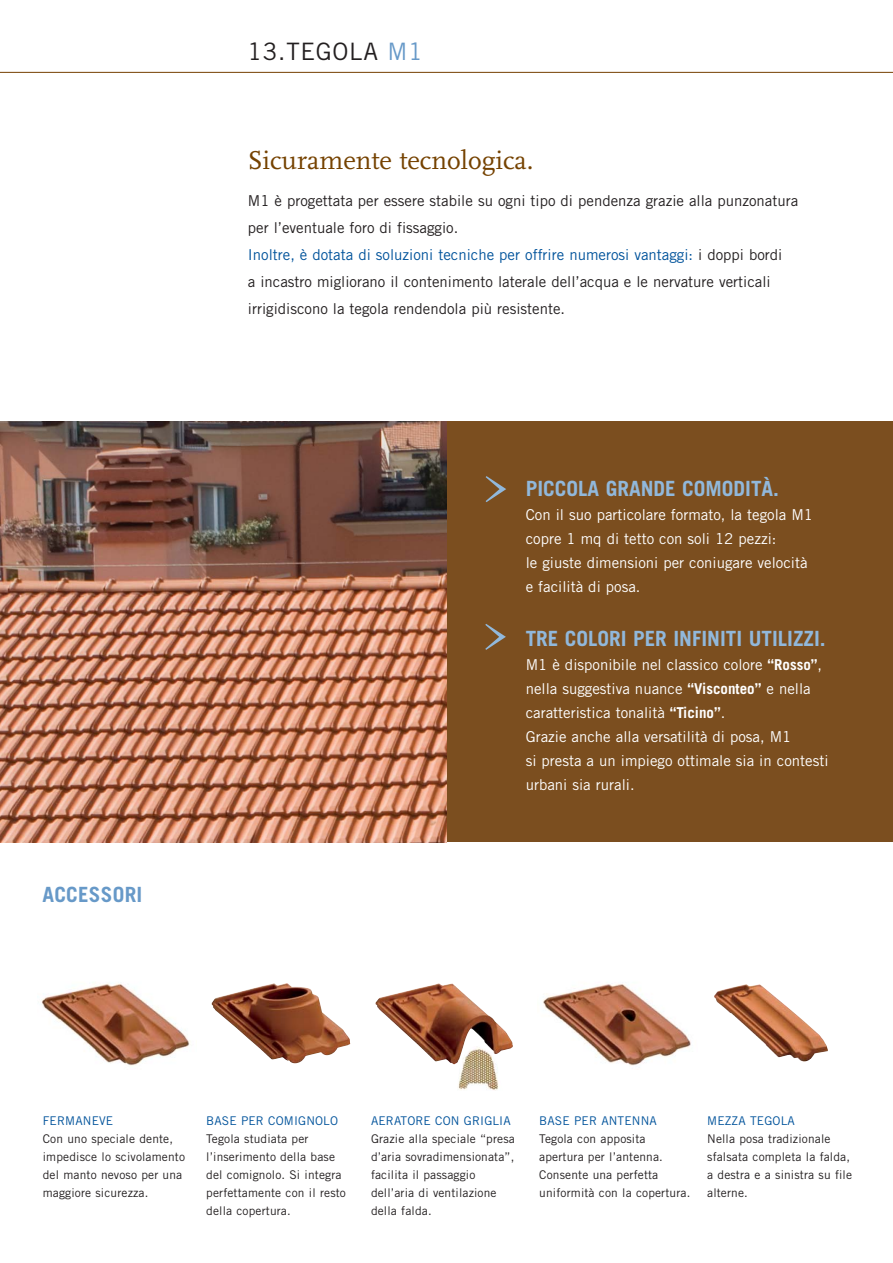
<style>
.page{position:relative;width:893px;height:1263px;background:#fff}
.page>*{position:absolute;margin:0;border:0;box-sizing:border-box;transform-origin:0 0}
.t1{font:60px "Mrs Eaves Roman";color:#91b8db}
.t2{font:27px "Scala";color:#754200}
.t3{font:24px "Trade Gothic";letter-spacing:.03em;color:#231f20}
.t4{font:700 21px "Trade Gothic";color:#91b8db}
.t5{font:700 21px "Trade Gothic";letter-spacing:.01em;color:#6799c8}
.t6{font:15px/24px "Trade Gothic";color:#fff}
.t7{font:15px/27px "Trade Gothic";color:#231f20}
.t8{font:12px/18px "Trade Gothic";letter-spacing:.01em;color:#231f20}
.t9{font:12px "Trade Gothic";letter-spacing:.01em;color:#00539b}
.s1{color:#6799c8}
.s2{color:#00539b}
.s3{font-weight:700}
</style>
<div class="page">
<hr style="left:0;top:72px;width:893px;height:1px;background:#753f00">
<img style="left:428px;top:1028px;width:43px;height:36px">
<img style="left:212px;top:983px;width:138px;height:80px">
<img style="left:714px;top:984px;width:114px;height:78px">
<img style="left:457px;top:1046px;width:45px;height:45px">
<img style="left:41px;top:983px;width:149px;height:83px">
<img style="left:543px;top:984px;width:148px;height:82px">
<div style="left:1px;top:421px;width:892px;height:421px;background:#7b4e1f"></div>
<img style="left:0;top:421px;width:447px;height:421px">
<h3 class="t5" style="left:42px;top:887px;width:101px">ACCESSORI</h3>
<h3 class="t3" style="left:247px;top:43px;width:177px">13.TEGOLA <span class="s1">M1</span></h3>
<h2 class="t2" style="left:248px;top:146px;width:287px">Sicuramente tecnologica.</h2>
<p class="t7" style="left:248px;top:189px;width:552px">M1 è progettata per essere stabile su ogni tipo di pendenza grazie alla punzonatura per l’eventuale foro di fissaggio.<br><span class="s2">Inoltre, è dotata di soluzioni tecniche per offrire numerosi vantaggi:</span> i doppi bordi<br>a incastro migliorano il contenimento laterale dell’acqua e le nervature verticali irrigidiscono la tegola rendendola più resistente.</p>
<h1 class="t1" style="left:481px;top:449px;width:31px">&gt;</h1>
<h1 class="t1" style="left:481px;top:597px;width:31px">&gt;</h1>
<h3 class="t4" style="left:526px;top:481px;width:255px">PICCOLA GRANDE COMODITÀ.</h3>
<p class="t6" style="left:526px;top:504px;width:289px">Con il suo particolare formato, la tegola M1 copre 1 mq di tetto con soli 12 pezzi:<br>le giuste dimensioni per coniugare velocità e facilità di posa.</p>
<h3 class="t4" style="left:526px;top:631px;width:301px">TRE COLORI PER INFINITI UTILIZZI.</h3>
<p class="t6" style="left:526px;top:654px;width:304px">M1 è disponibile nel classico colore <span class="s3">“Rosso”</span>, nella suggestiva nuance <span class="s3">“Visconteo”</span> e nella caratteristica tonalità <span class="s3">“Ticino”</span>.<br>Grazie anche alla versatilità di posa, M1<br>si presta a un impiego ottimale sia in contesti urbani sia rurali.</p>
<p class="t9" style="left:43px;top:1117px;width:72px">FERMANEVE</p>
<p class="t8" style="left:43px;top:1132px;width:144px">Con uno speciale dente, impedisce lo scivolamento del manto nevoso per una maggiore sicurezza.</p>
<p class="t9" style="left:206px;top:1117px;width:133px">BASE PER COMIGNOLO</p>
<p class="t8" style="left:206px;top:1132px;width:141px">Tegola studiata per l’inserimento della base del comignolo. Si integra perfettamente con il resto della copertura.</p>
<p class="t9" style="left:371px;top:1117px;width:141px">AERATORE CON GRIGLIA</p>
<p class="t8" style="left:371px;top:1132px;width:145px">Grazie alla speciale “presa d’aria sovradimensionata”, facilita il passaggio dell’aria di ventilazione della falda.</p>
<p class="t9" style="left:539px;top:1117px;width:119px">BASE PER ANTENNA</p>
<p class="t8" style="left:539px;top:1132px;width:152px">Tegola con apposita apertura per l’antenna.<br>Consente una perfetta uniformità con la copertura.</p>
<p class="t9" style="left:707px;top:1117px;width:89px">MEZZA TEGOLA</p>
<p class="t8" style="left:707px;top:1132px;width:146px">Nella posa tradizionale sfalsata completa la falda, a destra e a sinistra su file alterne.</p>
</div>
